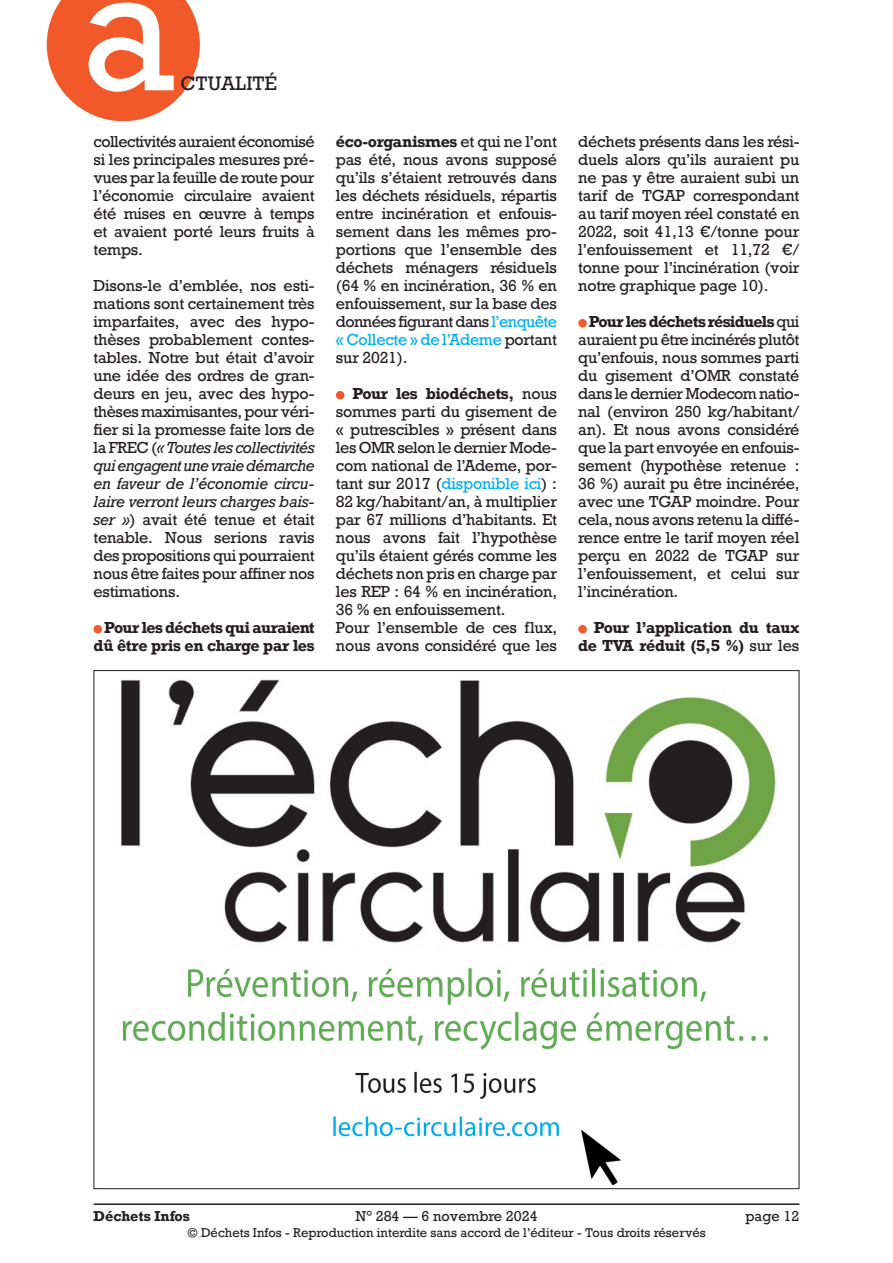
<style>
.page{position:relative;width:893px;height:1263px;background:#fff}
.page>*{position:absolute;margin:0;border:0;box-sizing:border-box;transform-origin:0 0}
.t1{font:166.5px "Rockwell";color:#fff}
.t2{font:18.3px "Rockwell";color:#231f20}
.Texte_courant{font:15px/18px "Rockwell";letter-spacing:-.015em;color:#231f20;text-align:justify}
.Texte_courant-2{font:700 15px/18px "Rockwell";letter-spacing:-.03em;color:#231f20;text-align:right}
.t3{font:13.5px "Rockwell";color:#231f20}
.t4{font:700 13.5px "Rockwell";color:#231f20}
.t5{font:12px "Rockwell";color:#231f20}
.s1{font-style:italic}
.s2{font-weight:700}
.s3{color:#00aeef}
.s4{font-weight:400}
</style>
<div class="page">
<hr style="left:94px;top:1203px;width:705px;height:2px;background:#231f20">
<div style="left:94px;top:625px;width:8px;height:8px;background:#f1592a;border-radius:50%"></div>
<div style="left:336px;top:391px;width:8px;height:8px;background:#f1592a;border-radius:50%"></div>
<div style="left:578px;top:319px;width:9px;height:8px;background:#f1592a;border-radius:50%"></div>
<div style="left:578px;top:625px;width:9px;height:8px;background:#f1592a;border-radius:50%"></div>
<img style="left:121px;top:679px;width:655px;height:507px">
<svg style="left:47px;top:0;width:153px;height:121px;background:#f3734b"></svg>
<h1 class="t1" style="left:80px;top:-73px;width:98px">a</h1>
<p class="t2" style="left:180px;top:72px;width:98px">CTUALITÉ</p>
<p class="Texte_courant" style="left:94px;top:133px;width:223px">collectivités auraient économisé si les principales mesures pré&shy;vues par la feuille de route pour l’économie circulaire avaient été mises en œuvre à temps et avaient porté leurs fruits à temps.</p>
<p class="Texte_courant" style="left:94px;top:277px;width:223px">Disons-le d’emblée, nos esti&shy;mations sont certainement très imparfaites, avec des hypo&shy;thèses probablement contes&shy;tables. Notre but était d’avoir une idée des ordres de gran&shy;deurs en jeu, avec des hypo&shy;thèses maximisantes, pour véri&shy;fier si la promesse faite lors de la FREC (<span class="s1">« Toutes les collectivités qui engagent une vraie démarche en faveur de l’économie circu&shy;laire verront leurs charges bais&shy;ser »</span>) avait été tenue et était tenable. Nous serions ravis des propositions qui pourraient nous être faites pour affiner nos estimations.</p>
<p class="Texte_courant-2" style="left:94px;top:619px;width:223px">Pour les déchets qui auraient dû être pris en charge par les</p>
<p class="Texte_courant" style="left:336px;top:133px;width:223px"><span class="s2">éco-organismes</span> et qui ne l’ont pas été, nous avons supposé qu’ils s’étaient retrouvés dans les déchets résiduels, répartis entre incinération et enfouis&shy;sement dans les mêmes pro&shy;portions que l’ensemble des déchets ménagers résiduels (64 % en incinération, 36 % en enfouissement, sur la base des données figurant dans <span class="s3">l’enquête « Collecte » de l’Ademe</span> portant sur 2021).</p>
<p class="Texte_courant" style="left:336px;top:385px;width:223px;text-indent:16px"><span class="s2">Pour les biodéchets,</span> nous sommes parti du gisement de « putrescibles » présent dans les OMR selon le dernier Mode&shy;com national de l’Ademe, por&shy;tant sur 2017 (<span class="s3">disponible ici</span>) :<br>82 kg/habitant/an, à multiplier par 67 millions d’habitants. Et nous avons fait l’hypothèse qu’ils étaient gérés comme les déchets non pris en charge par les REP : 64 % en incinération, 36 % en enfouissement.</p>
<p class="Texte_courant" style="left:336px;top:619px;width:223px">Pour l’ensemble de ces flux, nous avons considéré que les</p>
<p class="Texte_courant" style="left:578px;top:133px;width:223px">déchets présents dans les rési&shy;duels alors qu’ils auraient pu ne pas y être auraient subi un tarif de TGAP correspondant au tarif moyen réel constaté en 2022, soit 41,13 €/tonne pour l’enfouissement et 11,72 €/ tonne pour l’incinération (voir notre graphique page 10).</p>
<p class="Texte_courant" style="left:578px;top:313px;width:223px;text-indent:11px"><span class="s2">Pour les déchets résiduels</span> qui auraient pu être incinérés plutôt qu’enfouis, nous sommes parti du gisement d’OMR constaté dans le dernier Modecom natio&shy;nal (environ 250 kg/habitant/ an). Et nous avons considéré que la part envoyée en enfouis&shy;sement (hypothèse retenue :<br>36 %) aurait pu être incinérée, avec une TGAP moindre. Pour cela, nous avons retenu la diffé&shy;rence entre le tarif moyen réel perçu en 2022 de TGAP sur l’enfouissement, et celui sur l’incinération.</p>
<p class="Texte_courant-2" style="left:578px;top:619px;width:223px">Pour l’application du taux de TVA réduit (5,5 %) <span class="s4">sur les</span></p>
<p class="t4" style="left:94px;top:1207px;width:98px">Déchets Infos</p>
<p class="t3" style="left:355px;top:1207px;width:184px">N° 284 — 6 novembre 2024</p>
<p class="t3" style="left:745px;top:1207px;width:55px">page 12</p>
<p class="t5" style="left:187px;top:1225px;width:520px">© Déchets Infos - Reproduction interdite sans accord de l’éditeur - Tous droits réservés</p>
</div>
